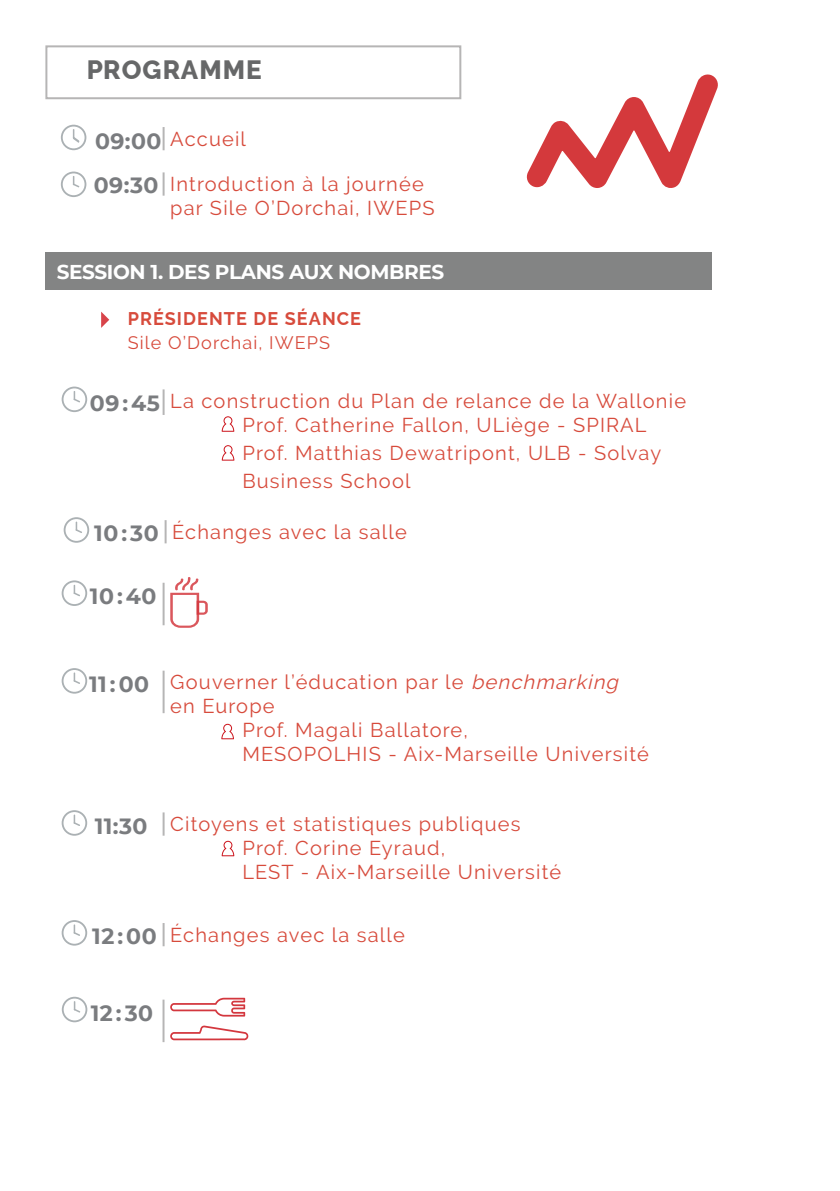
<style>
.page{position:relative;width:840px;height:1191px;background:#fff}
.page>*{position:absolute;margin:0;border:0;box-sizing:border-box;transform-origin:0 0}
.t1{font:800 26px "Raleway";letter-spacing:.04em;color:#4b4c4d}
.Heures{font:700 22px "Montserrat";letter-spacing:.02em;color:#7a7c7f}
.Programme{font:20px/24px "Raleway";letter-spacing:.06em;color:#d74b3c}
.t2{font:700 20px "Montserrat";letter-spacing:-.02em;color:#fff}
.Programme-2{font:18px "Raleway";letter-spacing:.06em;color:#d74b3c}
.Programme-3{font:700 18px "Raleway";letter-spacing:.06em;color:#d74b3c}
.s1{font-style:italic}
</style>
<div class="page">
<div style="left:45px;top:252px;width:666px;height:38px;background:#838484"></div>
<svg style="left:101px;top:311px;width:8px;height:17px"></svg>
<svg style="left:61px;top:125px;width:25px;height:25px"></svg>
<svg style="left:61px;top:171px;width:25px;height:26px"></svg>
<svg style="left:62px;top:386px;width:25px;height:26px"></svg>
<svg style="left:62px;top:668px;width:25px;height:25px"></svg>
<svg style="left:62px;top:920px;width:25px;height:25px"></svg>
<svg style="left:221px;top:416px;width:13px;height:16px"></svg>
<hr style="left:162px;top:127px;width:2px;height:23px;background:#231f20">
<hr style="left:162px;top:172px;width:2px;height:24px;background:#231f20">
<hr style="left:162px;top:389px;width:2px;height:26px;background:#231f20">
<hr style="left:162px;top:670px;width:2px;height:43px;background:#231f20">
<hr style="left:162px;top:923px;width:2px;height:23px;background:#231f20">
<svg style="left:221px;top:724px;width:13px;height:15px"></svg>
<svg style="left:62px;top:810px;width:25px;height:25px"></svg>
<hr style="left:162px;top:812px;width:2px;height:23px;background:#231f20">
<svg style="left:221px;top:840px;width:13px;height:16px"></svg>
<svg style="left:62px;top:580px;width:25px;height:26px"></svg>
<hr style="left:162px;top:583px;width:2px;height:42px;background:#231f20">
<svg style="left:170px;top:997px;width:75px;height:19px"></svg>
<svg style="left:170px;top:1025px;width:78px;height:15px"></svg>
<svg style="left:170px;top:577px;width:38px;height:51px"></svg>
<svg style="left:62px;top:996px;width:25px;height:26px"></svg>
<hr style="left:162px;top:999px;width:2px;height:43px;background:#231f20">
<svg style="left:64px;top:517px;width:25px;height:26px"></svg>
<hr style="left:164px;top:520px;width:2px;height:23px;background:#231f20">
<svg style="left:222px;top:445px;width:12px;height:15px"></svg>
<svg style="left:526px;top:74px;width:192px;height:114px"></svg>
<h1 class="t1" style="left:86px;top:56px;width:177px">PROGRAMME</h1>
<p class="Heures" style="left:95px;top:125px;width:68px">09:00</p>
<p class="Heures" style="left:94px;top:169px;width:66px">09:30</p>
<p class="Programme" style="left:170px;top:127px;width:77px">Accueil</p>
<p class="Programme" style="left:170px;top:172px;width:266px">Introduction à la journée par Sile O’Dorchai, IWEPS</p>
<p class="t2" style="left:57px;top:257px;width:389px">SESSION 1. DES PLANS AUX NOMBRES</p>
<p class="Programme-3" style="left:128px;top:308px;width:235px">PRÉSIDENTE DE SÉANCE</p>
<p class="Programme-2" style="left:128px;top:332px;width:203px">Sile O’Dorchai, IWEPS</p>
<p class="Heures" style="left:90px;top:387px;width:71px">09 : 45</p>
<p class="Programme" style="left:242px;top:389px;width:445px;text-indent:-72px">La construction du Plan de relance de la Wallonie<br>Prof. Catherine Fallon, ULiège - SPIRAL</p>
<p class="Programme" style="left:242px;top:439px;width:420px;line-height:28px">Prof. Matthias Dewatripont, ULB - Solvay<br>Business School</p>
<p class="Heures" style="left:94px;top:518px;width:66px">10 : 30</p>
<p class="Programme" style="left:172px;top:520px;width:236px">Échanges avec la salle</p>
<p class="Heures" style="left:90px;top:580px;width:68px">10 : 40</p>
<p class="Heures" style="left:89px;top:668px;width:61px">11 : 00</p>
<p class="Programme" style="left:170px;top:670px;width:454px">Gouverner l’éducation par le <span class="s1">benchmarking</span></p>
<p class="Programme" style="left:170px;top:694px;width:106px">en Europe</p>
<p class="Programme" style="left:242px;top:718px;width:227px">Prof. Magali Ballatore,</p>
<p class="Programme" style="left:242px;top:742px;width:408px">MESOPOLHIS - Aix-Marseille Université</p>
<p class="Heures" style="left:95px;top:810px;width:54px">11:30</p>
<p class="Programme" style="left:242px;top:812px;width:320px;text-indent:-72px">Citoyens et statistiques publiques<br>Prof. Corine Eyraud,<br>LEST - Aix-Marseille Université</p>
<p class="Heures" style="left:92px;top:920px;width:66px">12 : 00</p>
<p class="Programme" style="left:170px;top:922px;width:236px">Échanges avec la salle</p>
<p class="Heures" style="left:91px;top:997px;width:64px">12 : 30</p>
</div>
